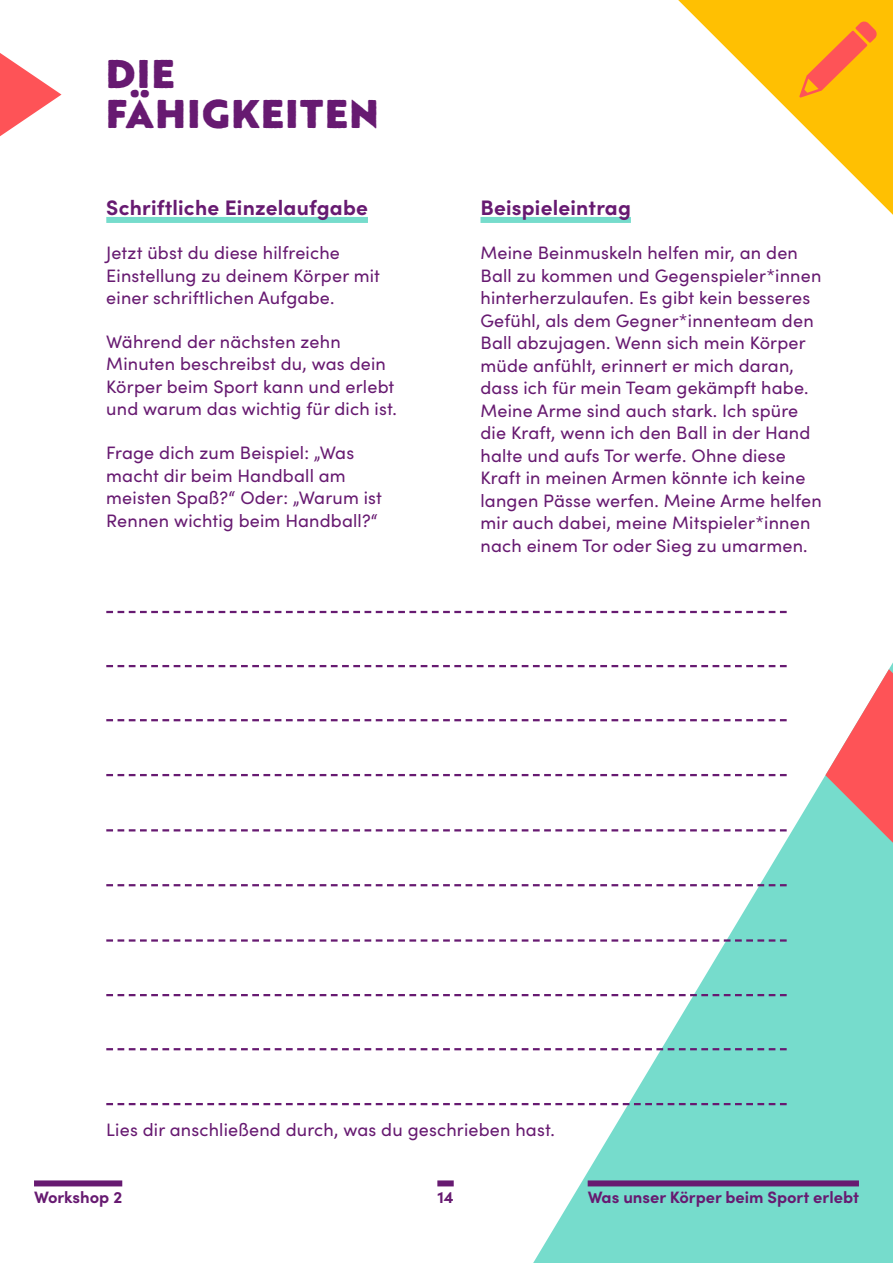
<style>
.page{position:relative;width:893px;height:1263px;background:#fff}
.page>*{position:absolute;margin:0;border:0;box-sizing:border-box;transform-origin:0 0}
.t1{font:900 39px/40.5px "Brother 1816 Printed";letter-spacing:.04em;color:#671a71}
.t2{font:700 21px "Sofia Pro";letter-spacing:.01em;color:#671a71}
.t3{font:18px/22.5px "Sofia Pro";letter-spacing:.01em;color:#671a71}
.t4{font:700 16.5px "Sofia Pro";color:#671a71}
</style>
<div class="page">
<svg style="left:533px;top:667px;width:360px;height:596px"></svg>
<svg style="left:825px;top:662px;width:68px;height:385px;background:#a9c2b8"></svg>
<svg style="left:678px;top:0;width:215px;height:215px"></svg>
<svg style="left:0;top:53px;width:62px;height:83px"></svg>
<svg style="left:799px;top:21px;width:78px;height:77px;background:#fea01a"></svg>
<div style="left:34px;top:1180px;width:88px;height:6px;background:#671a71"></div>
<div style="left:588px;top:1180px;width:271px;height:6px;background:#671a71"></div>
<div style="left:437px;top:1180px;width:17px;height:6px;background:#671a71"></div>
<div style="left:106px;top:217px;width:262px;height:6px;background:#76dccc"></div>
<div style="left:480px;top:217px;width:151px;height:6px;background:#76dccc"></div>
<svg style="left:106px;top:611px;width:681px;height:2px"></svg>
<svg style="left:106px;top:665px;width:681px;height:2px"></svg>
<svg style="left:106px;top:719px;width:681px;height:2px"></svg>
<svg style="left:106px;top:774px;width:681px;height:2px"></svg>
<svg style="left:106px;top:884px;width:681px;height:2px"></svg>
<svg style="left:106px;top:829px;width:681px;height:2px"></svg>
<svg style="left:106px;top:939px;width:681px;height:3px"></svg>
<svg style="left:106px;top:994px;width:681px;height:2px"></svg>
<svg style="left:106px;top:1048px;width:681px;height:2px"></svg>
<svg style="left:106px;top:1103px;width:681px;height:2px"></svg>
<h1 class="t1" style="left:106px;top:52px;width:274px">DIE<br>FÄHIGKEITEN</h1>
<p class="t2" style="left:106px;top:192px;width:263px">Schriftliche Einzelaufgabe</p>
<p class="t3" style="left:106px;top:241px;width:275px">Jetzt übst du diese hilfreiche<br>Einstellung zu deinem Körper mit einer schriftlichen Aufgabe.</p>
<p class="t3" style="left:106px;top:329px;width:292px">Während der nächsten zehn<br>Minuten beschreibst du, was dein<br>Körper beim Sport kann und erlebt und warum das wichtig für dich ist.</p>
<p class="t3" style="left:106px;top:441px;width:277px">Frage dich zum Beispiel: „Was macht dir beim Handball am meisten Spaß?“ Oder: „Warum ist<br>Rennen wichtig beim Handball?“</p>
<p class="t2" style="left:480px;top:192px;width:152px">Beispieleintrag</p>
<p class="t3" style="left:480px;top:241px;width:343px">Meine Beinmuskeln helfen mir, an den Ball zu kommen und Gegenspieler*innen hinterherzulaufen. Es gibt kein besseres Gefühl, als dem Gegner*innenteam den Ball abzujagen. Wenn sich mein Körper müde anfühlt, erinnert er mich daran, dass ich für mein Team gekämpft habe.<br>Meine Arme sind auch stark. Ich spüre die Kraft, wenn ich den Ball in der Hand halte und aufs Tor werfe. Ohne diese Kraft in meinen Armen könnte ich keine langen Pässe werfen. Meine Arme helfen mir auch dabei, meine Mitspieler*innen nach einem Tor oder Sieg zu umarmen.</p>
<p class="t3" style="left:106px;top:1117px;width:450px">Lies dir anschließend durch, was du geschrieben hast.</p>
<p class="t4" style="left:34px;top:1185px;width:90px">Workshop 2</p>
<p class="t4" style="left:437px;top:1185px;width:18px">14</p>
<p class="t4" style="left:588px;top:1185px;width:273px">Was unser Körper beim Sport erlebt</p>
</div>
